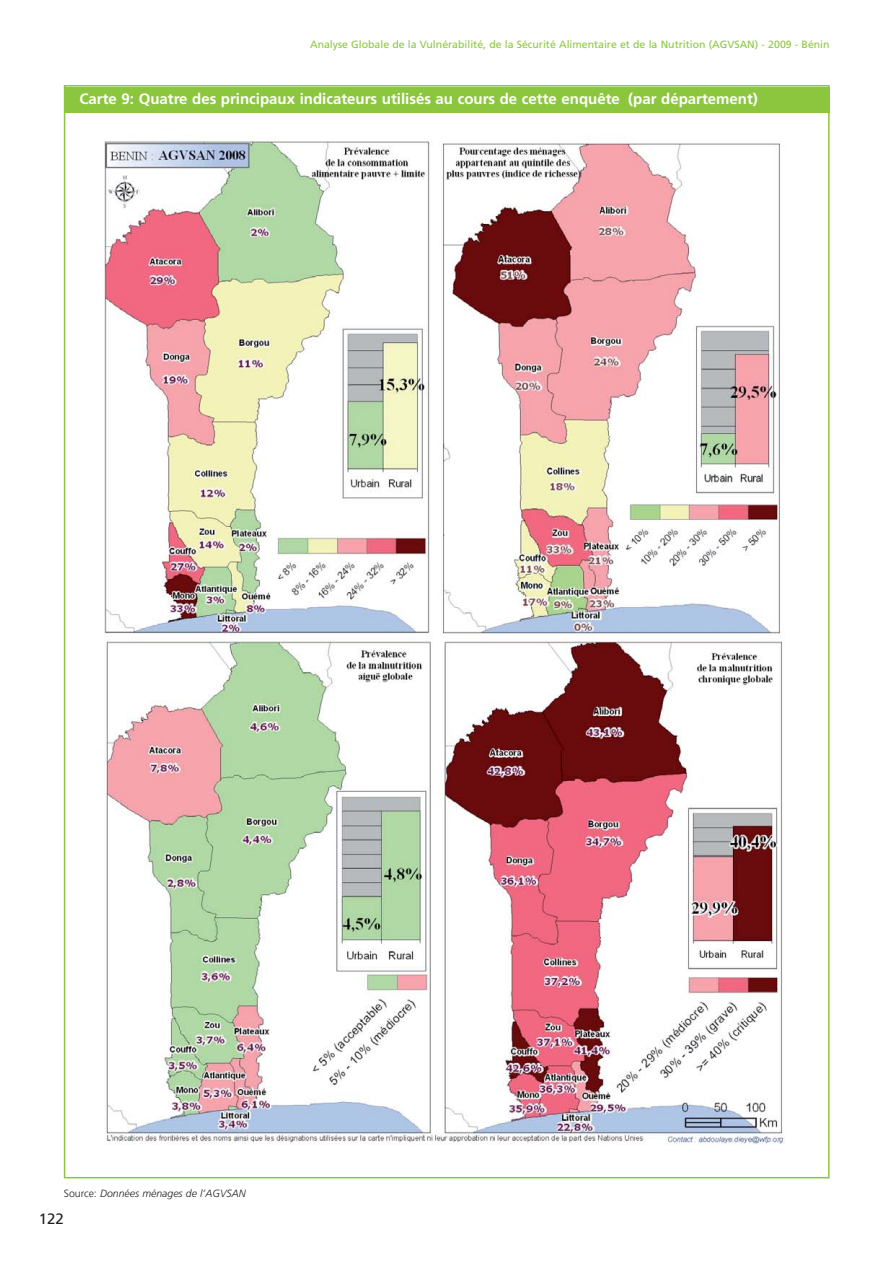
<style>
.page{position:relative;width:893px;height:1263px;background:#fff}
.page>*{position:absolute;margin:0;border:0;box-sizing:border-box;transform-origin:0 0}
.t1{font:700 15px "Frutiger";color:#fff}
.t2{font:15px "Frutiger";color:#231f20}
.t3{font:10.5px "Frutiger";color:#8cc63f}
.t4{font:italic 300 10.5px "Frutiger";color:#231f20}
.s1{font-style:normal}
</style>
<div class="page">
<img style="left:104px;top:140px;width:681px;height:1005px">
<div style="left:64px;top:87px;width:765px;height:25px;background:#8cc63f"></div>
<p class="t3" style="left:310px;top:40px;width:521px">Analyse Globale de la Vulnérabilité, de la Sécurité Alimentaire et de la Nutrition (AGVSAN) - 2009 - Bénin</p>
<h1 class="t1" style="left:79px;top:92px;width:680px">Carte 9: Quatre des principaux indicateurs utilisés au cours de cette enquête (par département)</h1>
<p class="t4" style="left:64px;top:1189px;width:183px"><span class="s1">Source:</span> Données ménages de l’AGVSAN</p>
<h1 class="t2" style="left:39px;top:1213px;width:27px">122</h1>
</div>
